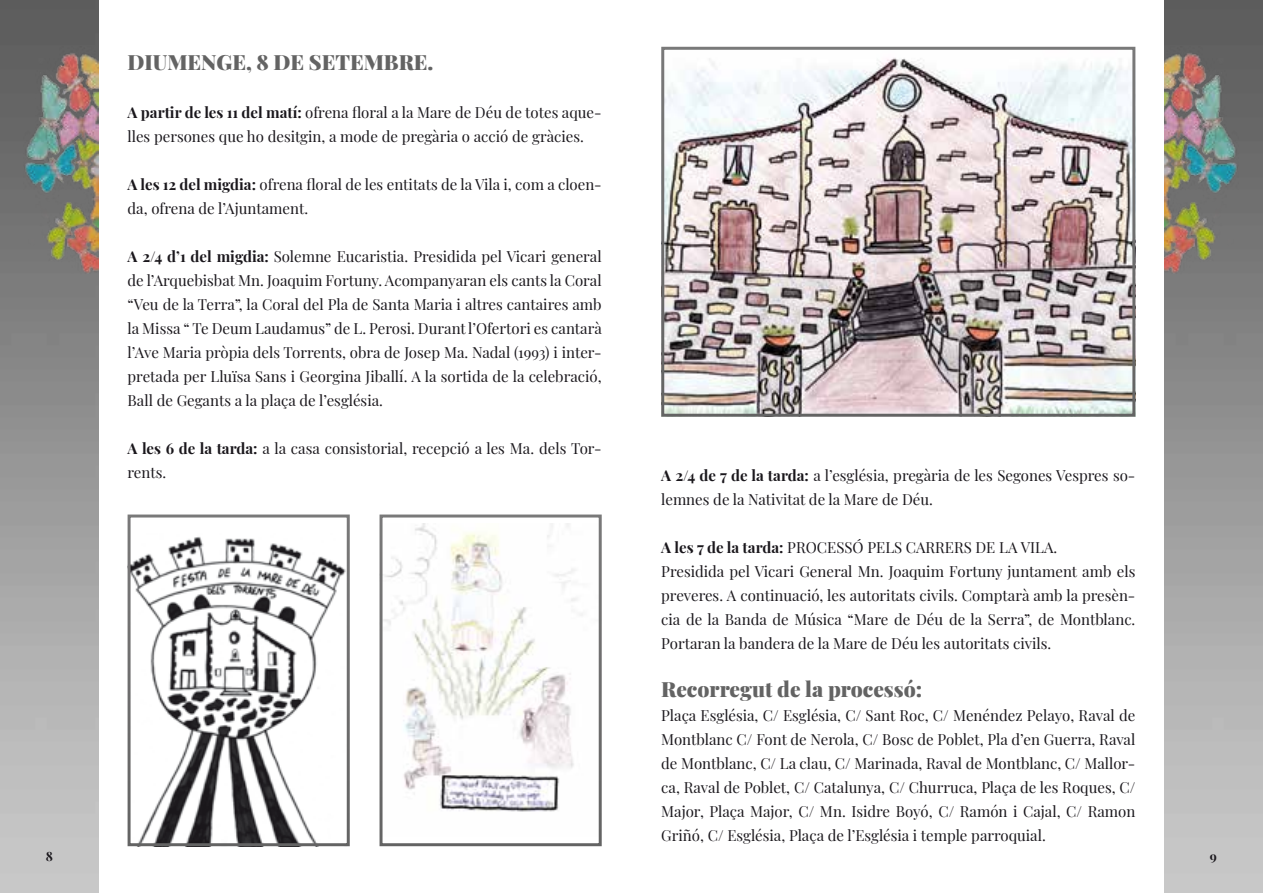
<style>
.page{position:relative;width:1263px;height:893px;background:#fff}
.page>*{position:absolute;margin:0;border:0;box-sizing:border-box;transform-origin:0 0}
.t1{font:900 21px "Playfair Display";color:#636363}
.t2{font:15px/24px "Playfair Display";color:#1a171c}
.t3{font:700 12.75px "Playfair Display";color:#1a171c}
.s1{font-weight:700}
</style>
<div class="page">
<img style="left:0;top:0;width:99px;height:893px">
<img style="left:1164px;top:0;width:99px;height:893px">
<img style="left:24px;top:47px;width:74px;height:228px">
<img style="left:1164px;top:47px;width:74px;height:228px">
<img style="left:132px;top:537px;width:214px;height:305px">
<div style="left:128px;top:514px;width:222px;height:332px;border:3px solid #fff"></div>
<img style="left:383px;top:524px;width:200px;height:288px">
<img style="left:665px;top:58px;width:466px;height:355px">
<div style="left:661px;top:47px;width:474px;height:370px;border:3px solid #fff"></div>
<h1 class="t1" style="left:128px;top:45px;width:307px">DIUMENGE, 8 DE SETEMBRE.</h1>
<p class="t2" style="left:128px;top:99px;width:476px"><span class="s1">A partir de les 11 del matí:</span> ofrena floral a la Mare de Déu de totes aque&shy;lles persones que ho desitgin, a mode de pregària o acció de gràcies.</p>
<p class="t2" style="left:128px;top:171px;width:476px"><span class="s1">A les 12 del migdia:</span> ofrena floral de les entitats de la Vila i, com a cloen&shy;da, ofrena de l’Ajuntament.</p>
<p class="t2" style="left:128px;top:243px;width:476px;text-align:justify"><span class="s1">A 2/4 d’1 del migdia:</span> Solemne Eucaristia. Presidida pel Vicari general de l’Arquebisbat Mn. Joaquim Fortuny. Acompanyaran els cants la Coral “Veu de la Terra”, la Coral del Pla de Santa Maria i altres cantaires amb la Missa “ Te Deum Laudamus” de L. Perosi. Durant l’Ofertori es cantarà l’Ave Maria pròpia dels Torrents, obra de Josep Ma. Nadal (1993) i inter&shy;pretada per Lluïsa Sans i Georgina Jiballí. A la sortida de la celebració, Ball de Gegants a la plaça de l’església.</p>
<p class="t2" style="left:128px;top:435px;width:476px"><span class="s1">A les 6 de la tarda:</span> a la casa consistorial, recepció a les Ma. dels Tor&shy;rents.</p>
<p class="t2" style="left:661px;top:462px;width:476px"><span class="s1">A 2/4 de 7 de la tarda:</span> a l’església, pregària de les Segones Vespres so&shy;lemnes de la Nativitat de la Mare de Déu.</p>
<p class="t2" style="left:661px;top:534px;width:476px"><span class="s1">A les 7 de la tarda:</span> PROCESSÓ PELS CARRERS DE LA VILA.<br>Presidida pel Vicari General Mn. Joaquim Fortuny juntament amb els preveres. A continuació, les autoritats civils. Comptarà amb la presèn&shy;cia de la Banda de Música “Mare de Déu de la Serra”, de Montblanc.<br>Portaran la bandera de la Mare de Déu les autoritats civils.</p>
<h1 class="t1" style="left:661px;top:672px;width:263px">Recorregut de la processó:</h1>
<p class="t2" style="left:661px;top:702px;width:476px;text-align:justify">Plaça Església, C/ Església, C/ Sant Roc, C/ Menéndez Pelayo, Raval de Montblanc C/ Font de Nerola, C/ Bosc de Poblet, Pla d’en Guerra, Raval de Montblanc, C/ La clau, C/ Marinada, Raval de Montblanc, C/ Mallor&shy;ca, Raval de Poblet, C/ Catalunya, C/ Churruca, Plaça de les Roques, C/ Major, Plaça Major, C/ Mn. Isidre Boyó, C/ Ramón i Cajal, C/ Ramon Griñó, C/ Església, Plaça de l’Església i temple parroquial.</p>
<p class="t3" style="left:46px;top:847px;width:9px">8</p>
<p class="t3" style="left:1210px;top:847px;width:9px">9</p>
</div>
